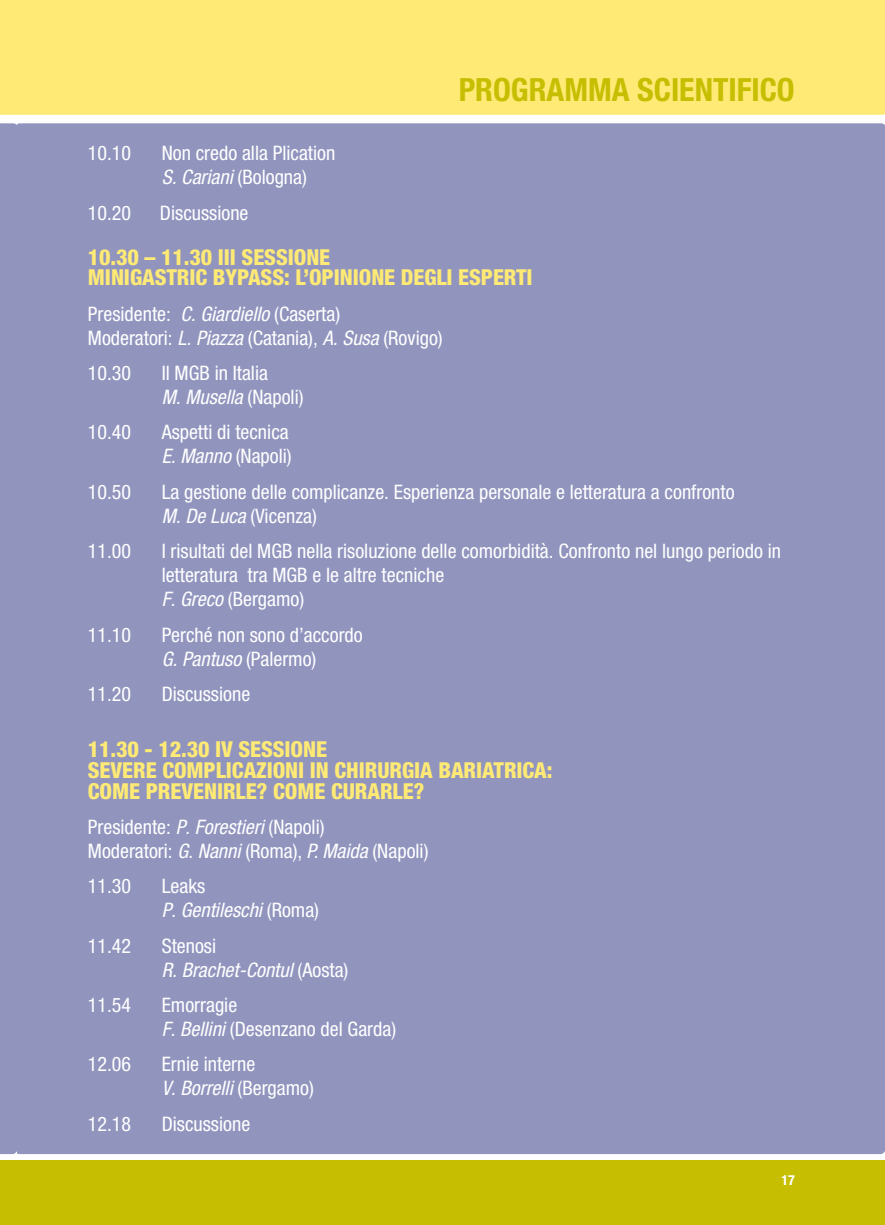
<style>
.page{position:relative;width:885px;height:1225px;background:#fff}
.page>*{position:absolute;margin:0;border:0;box-sizing:border-box;transform-origin:0 0}
.t1{font:700 condensed 32px "Helvetica Neue";color:#c5be01}
.t2{font:800 condensed 22px/20.8px "Helvetica Neue";letter-spacing:-.005em;color:#ffea75}
.t3{font:condensed 20px/24px "Helvetica Neue";color:#fff}
.t4{font:italic condensed 20px/24px "Helvetica Neue";color:#fff}
.t5{font:700 condensed 14px "Helvetica Neue";color:#fff}
.s1{font-style:italic}
.s2{font-style:normal}
</style>
<div class="page">
<div style="left:0;top:123px;width:17px;height:1031px;background:#9195be"></div>
<div style="left:17px;top:123px;width:867px;height:1031px;background:#9195be"></div>
<div style="left:0;top:0;width:17px;height:115px;background:#ffea75"></div>
<div style="left:17px;top:0;width:867px;height:115px;background:#ffea75"></div>
<div style="left:0;top:1159px;width:17px;height:65px;background:#c5be01"></div>
<div style="left:17px;top:1159px;width:867px;height:65px;background:#c5be01"></div>
<h1 class="t1" style="left:458px;top:71px;width:337px">PROGRAMMA SCIENTIFICO</h1>
<p class="t3" style="left:88px;top:141px;width:45px">10.10</p>
<p class="t3" style="left:162px;top:141px;width:175px">Non credo alla Plication<br><span class="s1">S. Cariani</span> (Bologna)</p>
<p class="t3" style="left:88px;top:200px;width:45px">10.20</p>
<p class="t3" style="left:160px;top:200px;width:90px">Discussione</p>
<p class="t2" style="left:88px;top:246px;width:446px">10.30 – 11.30 III SESSIONE<br>MINIGASTRIC BYPASS: L’OPINIONE DEGLI ESPERTI</p>
<p class="t3" style="left:88px;top:301px;width:356px">Presidente: <span class="s1">C. Giardiello</span> (Caserta)<br>Moderatori: <span class="s1">L. Piazza</span> (Catania), <span class="s1">A. Susa</span> (Rovigo)</p>
<p class="t3" style="left:88px;top:361px;width:45px">10.30</p>
<p class="t3" style="left:162px;top:361px;width:143px">Il MGB in Italia<br><span class="s1">M. Musella</span> (Napoli)</p>
<p class="t3" style="left:88px;top:420px;width:45px">10.40</p>
<p class="t3" style="left:162px;top:420px;width:131px">Aspetti di tecnica<br><span class="s1">E. Manno</span> (Napoli)</p>
<p class="t3" style="left:88px;top:479px;width:45px">10.50</p>
<p class="t3" style="left:162px;top:479px;width:574px">La gestione delle complicanze. Esperienza personale e letteratura a confronto<br><span class="s1">M. De Luca</span> (Vicenza)</p>
<p class="t3" style="left:88px;top:539px;width:45px">11.00</p>
<p class="t3" style="left:162px;top:539px;width:620px">I risultati del MGB nella risoluzione delle comorbidità. Confronto nel lungo periodo in letteratura tra MGB e le altre tecniche<br><span class="s1">F. Greco</span> (Bergamo)</p>
<p class="t3" style="left:88px;top:622px;width:45px">11.10</p>
<p class="t3" style="left:162px;top:622px;width:202px">Perché non sono d’accordo<br><span class="s1">G. Pantuso</span> (Palermo)</p>
<p class="t3" style="left:88px;top:681px;width:45px">11.20</p>
<p class="t3" style="left:162px;top:681px;width:90px">Discussione</p>
<p class="t2" style="left:88px;top:738px;width:466px">11.30 - 12.30 IV SESSIONE<br>SEVERE COMPLICAZIONI IN CHIRURGIA BARIATRICA:<br>COME PREVENIRLE? COME CURARLE?</p>
<p class="t3" style="left:88px;top:815px;width:342px">Presidente: <span class="s1">P. Forestieri</span> (Napoli)<br>Moderatori: <span class="s1">G. Nanni</span> (Roma), <span class="s1">P. Maida</span> (Napoli)</p>
<p class="t3" style="left:88px;top:874px;width:45px">11.30</p>
<p class="t4" style="left:162px;top:874px;width:159px"><span class="s2">Leaks<br></span>P. Gentileschi <span class="s2">(Roma)</span></p>
<p class="t3" style="left:88px;top:933px;width:45px">11.42</p>
<p class="t4" style="left:162px;top:933px;width:188px"><span class="s2">Stenosi<br></span>R. Brachet-Contul <span class="s2">(Aosta)</span></p>
<p class="t3" style="left:88px;top:993px;width:45px">11.54</p>
<p class="t3" style="left:162px;top:993px;width:236px">Emorragie<br><span class="s1">F. Bellini</span> (Desenzano del Garda)</p>
<p class="t3" style="left:88px;top:1052px;width:45px">12.06</p>
<p class="t3" style="left:162px;top:1052px;width:154px">Ernie interne<br><span class="s1">V. Borrelli</span> (Bergamo)</p>
<p class="t3" style="left:88px;top:1111px;width:45px">12.18</p>
<p class="t3" style="left:162px;top:1111px;width:90px">Discussione</p>
<p class="t5" style="left:781px;top:1171px;width:15px">17</p>
</div>
